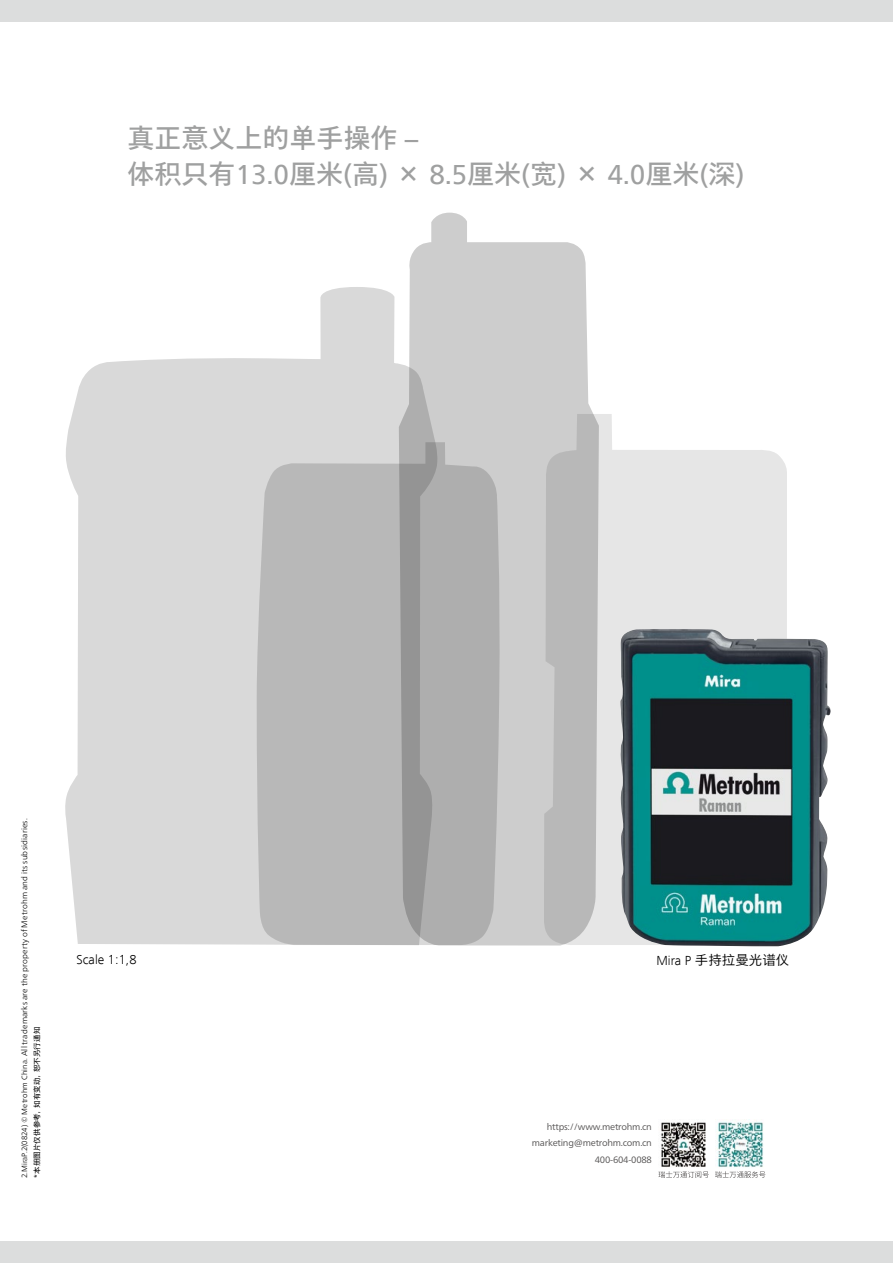
<style>
.page{position:relative;width:893px;height:1263px;background:#fff}
.page>*{position:absolute;margin:0;border:0;box-sizing:border-box;transform-origin:0 0}
.t1{font:27px "Neue Frutiger World";color:#9fa0a0}
.t2{font:27px "M Xiang He Hei SC Pro";color:#9fa0a0}
.t3{font:300 13.5px "M Xiang He Hei SC Pro";color:#000}
.t4{font:300 13.5px "Frutiger Next LT";color:#000}
.t5{font:9.3px/16.5px "Neue Frutiger World";letter-spacing:-.025em;color:#595757;text-align:right}
.t6{font:300 7.5px/12.5px "M Xiang He Hei SC Pro";letter-spacing:.025em;color:#000}
.s1{font-family:"Neue Frutiger World"}
.s2{font-family:"M Xiang He Hei SC Pro"}
.s3{font-family:"Neue Frutiger World";font-weight:400}
.s4{font-weight:400}
.s5{font-family:"Frutiger Next LT"}
</style>
<div class="page">
<div style="left:0;top:1242px;width:893px;height:21px;background:#dcdddd"></div>
<div style="left:0;top:0;width:893px;height:21px;background:#dcdddd"></div>
<svg style="left:65px;top:287px;width:334px;height:658px;fill:#d9d9d9"></svg>
<svg style="left:399px;top:213px;width:194px;height:732px;background:#d1d1d1"></svg>
<svg style="left:544px;top:414px;width:243px;height:531px;background:#d7d7d7"></svg>
<svg style="left:257px;top:442px;width:244px;height:503px;background:#b3b3b3"></svg>
<img style="left:620px;top:629px;width:211px;height:317px">
<img style="left:717px;top:1119px;width:46px;height:49px">
<svg style="left:658px;top:1122px;width:51px;height:56px"></svg>
<svg style="left:715px;top:1171px;width:50px;height:7px"></svg>
<h1 class="t2" style="left:128px;top:121px;width:292px">真正意义上的单手操作 <span class="s1">–</span></h1>
<h1 class="t1" style="left:128px;top:153px;width:618px"><span class="s2">体积只有</span>13.0<span class="s2">厘米</span>(<span class="s2">高</span>) <span class="s2">×</span> 8.5<span class="s2">厘米</span>(<span class="s2">宽</span>) <span class="s2">×</span> 4.0<span class="s2">厘米</span>(<span class="s2">深</span>)</h1>
<p class="t6" style="left:18px;top:1178px;width:361px;rotate:-90deg"><span class="s1">2.MiraP.2(0824) © Metrohm China.</span> All trademarks are the property of Metrohm and its subsidiaries. <span class="s3">*</span><span class="s4">本册图片仅供参考，如有变动，恕不另行通知</span></p>
<h2 class="t4" style="left:77px;top:952px;width:62px">Scale 1:1,8</h2>
<h2 class="t3" style="left:656px;top:951px;width:134px"><span class="s5">Mira P</span> 手持拉曼光谱仪</h2>
<p class="t5" style="left:532px;top:1118px;width:122px">https://www.metrohm.cn marketing@metrohm.com.cn<br>400-604-0088</p>
</div>
